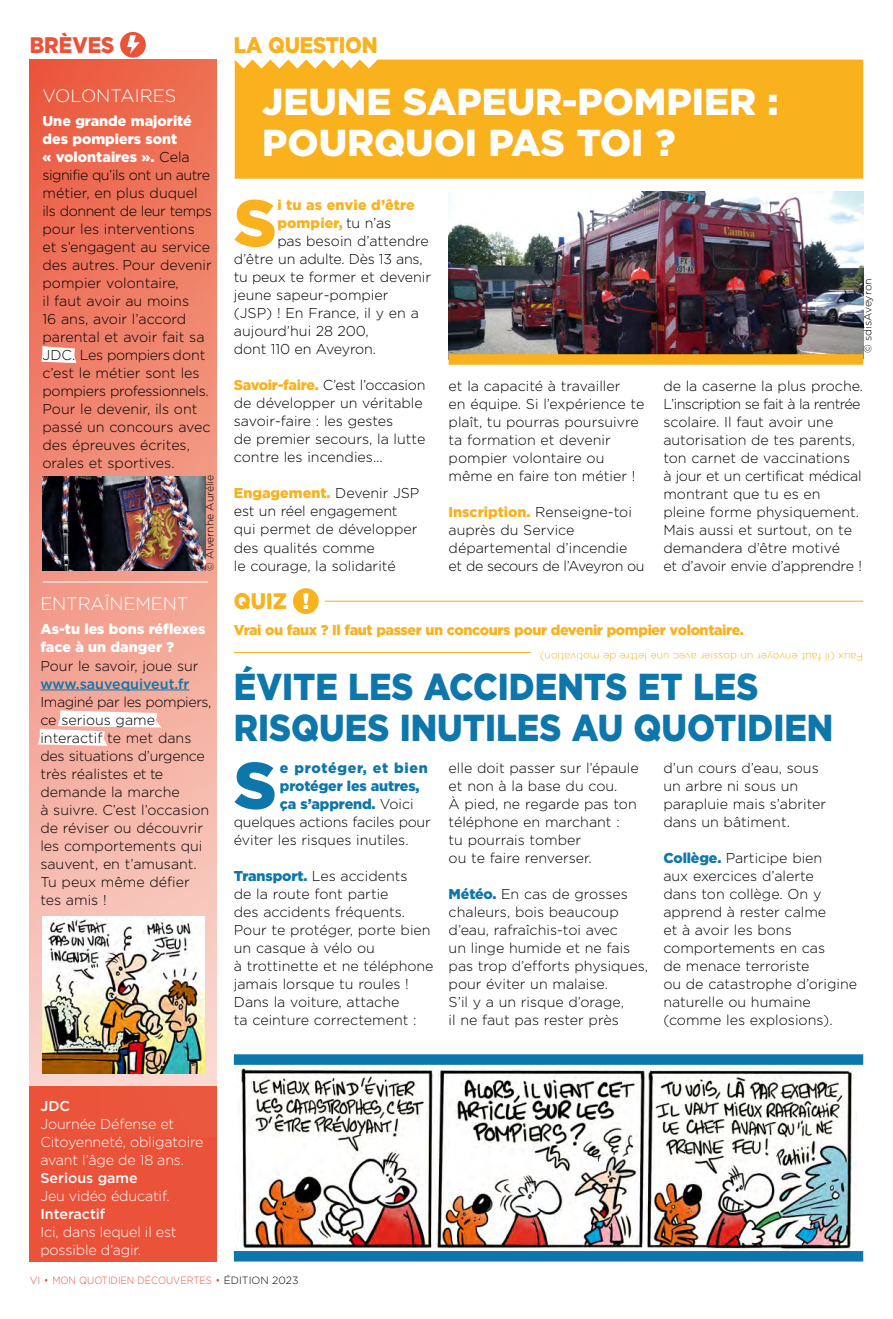
<style>
.page{position:relative;width:893px;height:1319px;background:#fff}
.page>*{position:absolute;margin:0;border:0;box-sizing:border-box;transform-origin:0 0}
.t1{font:900 65.7px "Gotham";color:#f9b11e}
.t2{font:900 65.7px "Gotham";color:#0d76ab}
.t3{font:900 37.5px/40.5px "Gotham";color:#0d76ab;scale:.9 1}
.t4{font:900 37.5px/40.5px "Gotham";color:#fff}
.t5{font:900 22.5px "Gotham";letter-spacing:-.01em;color:#f9b11e;scale:.9 1}
.t6{font:900 22.5px "Gotham";color:#ea5339;scale:.9 1}
.t7{font:300 18px "Gotham";letter-spacing:-.01em;color:#fff}
.t8{font:300 14.25px/18px "Gotham";color:#000}
.t9{font:300 14.25px/18px "Gotham";letter-spacing:-.01em;color:#fff}
.t10{font:900 14.25px "Gotham";letter-spacing:-.025em;color:#f9b11e}
.t11{font:300 14.25px "Gotham";letter-spacing:-.02em;color:#000}
.t12{font:900 14.25px "Gotham";letter-spacing:-.01em;color:#0d76ab}
.t13{font:900 14.25px/18px "Gotham";color:#fff}
.t14{font:900 14.25px "Gotham";letter-spacing:.01em;color:#f9b11e}
.t15{font:500 14.25px "Gotham";color:#fff}
.t16{font:500 14.25px "Gotham";color:#0d76ab}
.t17{font:900 14.25px "Gotham";letter-spacing:.05em;color:#0d76ab}
.t18{font:300 10.5px "Gotham";color:#f9b11e}
.t19{font:300 10.5px "Gotham";color:#ea5339}
.t20{font:300 10.5px "Gotham";letter-spacing:-.01em;color:#000}
.s1{font-weight:900;color:#fff}
.s2{font-weight:300;color:#000}
.s3{font-weight:900;color:#f9b11e}
.s4{font-weight:900;color:#0d76ab}
.s5{color:#000}
</style>
<div class="page">
<div style="left:30px;top:1086px;width:187px;height:175px;background:#ea5339"></div>
<div style="left:235px;top:60px;width:628px;height:119px;background:#f9b11e"></div>
<svg style="left:30px;top:60px;width:187px;height:1026px;background:#f19480"></svg>
<hr style="left:325px;top:600px;width:538px;height:1px;background:#f9b11e">
<hr style="left:234px;top:651px;width:297px;height:2px;background:#f9b11e">
<div style="left:293px;top:588px;width:26px;height:26px;background:#f9b11e;border-radius:50%"></div>
<svg style="left:303px;top:593px;width:5px;height:16px"></svg>
<div style="left:120px;top:32px;width:26px;height:26px;background:#ea5339;border-radius:50%"></div>
<img style="left:43px;top:476px;width:162px;height:95px">
<img style="left:43px;top:916px;width:161px;height:157px">
<img style="left:449px;top:191px;width:414px;height:163px">
<div style="left:449px;top:354px;width:414px;height:10px;background:#f9b11e"></div>
<img style="left:235px;top:1064px;width:621px;height:185px">
<div style="left:234px;top:1250px;width:629px;height:11px;background:#0d76ab"></div>
<div style="left:234px;top:1054px;width:629px;height:10px;background:#0d76ab"></div>
<svg style="left:41px;top:346px;width:35px;height:17px"></svg>
<svg style="left:38px;top:710px;width:124px;height:35px"></svg>
<hr style="left:43px;top:581px;width:165px;height:1px;background:#fff">
<svg style="left:127px;top:35px;width:13px;height:19px"></svg>
<hr style="left:40px;top:689px;width:149px;height:1px;background:#0d76ab">
<h3 class="t6" style="left:30px;top:30px;width:96px">BRÈVES</h3>
<p class="t7" style="left:43px;top:84px;width:135px">VOLONTAIRES</p>
<p class="t8" style="left:43px;top:112px;width:171px"><span class="s1">Une grande majorité des pompiers sont<br>« volontaires ».</span> Cela signifie qu’ils ont un autre métier, en plus duquel ils donnent de leur temps pour les interventions et s’engagent au service des autres. Pour devenir pompier volontaire,<br>il faut avoir au moins<br>16 ans, avoir l’accord parental et avoir fait sa<br>JDC. Les pompiers dont c’est le métier sont les pompiers professionnels.<br>Pour le devenir, ils ont passé un concours avec des épreuves écrites, orales et sportives.</p>
<p class="t20" style="left:203px;top:571px;width:97px;rotate:-90deg">© Alvernhe Aurélie</p>
<p class="t7" style="left:40px;top:592px;width:149px">ENTRAÎNEMENT</p>
<p class="t13" style="left:40px;top:620px;width:166px">As-tu les bons réflexes face à un danger ?</p>
<p class="t8" style="left:40px;top:656px;width:160px">Pour le savoir, joue sur</p>
<p class="t16" style="left:40px;top:674px;width:151px">www.sauvequiveut.fr</p>
<p class="t8" style="left:40px;top:692px;width:173px">Imaginé par les pompiers, ce serious game interactif te met dans des situations d’urgence très réalistes et te demande la marche<br>à suivre. C’est l’occasion de réviser ou découvrir les comportements qui sauvent, en t’amusant.<br>Tu peux même défier tes amis !</p>
<h3 class="t5" style="left:234px;top:29px;width:161px">LA QUESTION</h3>
<h2 class="t4" style="left:262px;top:81px;width:518px">JEUNE SAPEUR-POMPIER :<br>POURQUOI PAS TOI ?</h2>
<h1 class="t1" style="left:234px;top:178px;width:44px">S</h1>
<p class="t14" style="left:277px;top:195px;width:139px">i tu as envie d’être</p>
<p class="t14" style="left:277px;top:213px;width:115px">pompier, <span class="s2">tu n’as</span></p>
<p class="t8" style="left:277px;top:232px;width:153px">pas besoin d’attendre</p>
<p class="t11" style="left:234px;top:250px;width:190px">d’être un adulte. Dès 13 ans,</p>
<p class="t8" style="left:234px;top:268px;width:199px">tu peux te former et devenir</p>
<p class="t8" style="left:234px;top:286px;width:156px">jeune sapeur-pompier</p>
<p class="t8" style="left:234px;top:304px;width:186px">(JSP) ! En France, il y en a</p>
<p class="t8" style="left:234px;top:322px;width:136px">aujourd’hui 28 200,</p>
<p class="t8" style="left:234px;top:340px;width:144px">dont 110 en Aveyron.</p>
<p class="t8" style="left:234px;top:376px;width:193px"><span class="s3">Savoir-faire.</span> C’est l’occasion de développer un véritable savoir-faire : les gestes<br>de premier secours, la lutte contre les incendies...</p>
<p class="t8" style="left:234px;top:484px;width:187px"><span class="s3">Engagement.</span> Devenir JSP est un réel engagement qui permet de développer des qualités comme<br>le courage, la solidarité</p>
<h3 class="t5" style="left:234px;top:586px;width:60px">QUIZ</h3>
<p class="t8" style="left:449px;top:377px;width:197px">et la capacité à travailler<br>en équipe. Si l’expérience te plaît, tu pourras poursuivre ta formation et devenir pompier volontaire ou même en faire ton métier !</p>
<p class="t8" style="left:449px;top:503px;width:198px"><span class="s3">Inscription.</span> Renseigne-toi auprès du Service départemental d’incendie<br>et de secours de l’Aveyron ou</p>
<p class="t20" style="left:861px;top:353px;width:76px;rotate:-90deg">© sdisAveyron</p>
<p class="t8" style="left:663px;top:376px;width:201px">de la caserne la plus proche.<br>L’inscription se fait à la rentrée scolaire. Il faut avoir une autorisation de tes parents, ton carnet de vaccinations<br>à jour et un certificat médical montrant que tu es en pleine forme physiquement.<br>Mais aussi et surtout, on te demandera d’être motivé<br>et d’avoir envie d’apprendre !</p>
<p class="t10" style="left:234px;top:620px;width:512px">Vrai ou faux ? Il faut passer un concours pour devenir pompier volontaire.</p>
<p class="t18" style="left:863px;top:663px;width:327px;rotate:-180deg">Faux (il faut envoyer un dossier avec une lettre de motivation).</p>
<h2 class="t3" style="left:234px;top:666px;width:668px">ÉVITE LES ACCIDENTS ET LES<br>RISQUES INUTILES AU QUOTIDIEN</h2>
<p class="t8" style="left:449px;top:758px;width:192px">elle doit passer sur l’épaule et non à la base du cou.<br>À pied, ne regarde pas ton téléphone en marchant :<br>tu pourrais tomber<br>ou te faire renverser.</p>
<p class="t8" style="left:449px;top:884px;width:201px"><span class="s4">Météo.</span> En cas de grosses chaleurs, bois beaucoup d’eau, rafraîchis-toi avec<br>un linge humide et ne fais pas trop d’efforts physiques, pour éviter un malaise.<br>S’il y a un risque d’orage,<br>il ne faut pas rester près</p>
<h1 class="t2" style="left:234px;top:740px;width:44px">S</h1>
<p class="t17" style="left:280px;top:757px;width:149px">e protéger, et bien</p>
<p class="t8" style="left:663px;top:758px;width:164px">d’un cours d’eau, sous un arbre ni sous un parapluie mais s’abriter dans un bâtiment.</p>
<p class="t8" style="left:663px;top:848px;width:195px"><span class="s4">Collège.</span> Participe bien<br>aux exercices d’alerte<br>dans ton collège. On y apprend à rester calme<br>et à avoir les bons comportements en cas<br>de menace terroriste<br>ou de catastrophe d’origine naturelle ou humaine (comme les explosions).</p>
<p class="t12" style="left:280px;top:775px;width:141px">protéger les autres,</p>
<p class="t12" style="left:280px;top:793px;width:135px">ça s’apprend. <span class="s2">Voici</span></p>
<p class="t11" style="left:234px;top:812px;width:198px">quelques actions faciles pour</p>
<p class="t8" style="left:234px;top:830px;width:176px">éviter les risques inutiles.</p>
<p class="t8" style="left:234px;top:866px;width:201px"><span class="s4">Transport.</span> Les accidents<br>de la route font partie<br>des accidents fréquents.<br>Pour te protéger, porte bien un casque à vélo ou<br>à trottinette et ne téléphone jamais lorsque tu roules !<br>Dans la voiture, attache<br>ta ceinture correctement :</p>
<p class="t15" style="left:40px;top:1096px;width:31px">JDC</p>
<p class="t9" style="left:40px;top:1114px;width:165px">Journée Défense et<br>Citoyenneté, obligatoire avant l’âge de 18 ans.</p>
<p class="t15" style="left:40px;top:1168px;width:99px">Serious game</p>
<p class="t9" style="left:40px;top:1186px;width:131px">Jeu vidéo éducatif.</p>
<p class="t15" style="left:40px;top:1204px;width:66px">Interactif</p>
<p class="t9" style="left:40px;top:1222px;width:138px">Ici, dans lequel il est possible d’agir.</p>
<p class="t19" style="left:30px;top:1272px;width:270px">VI • MON QUOTIDIEN DÉCOUVERTES • <span class="s5">ÉDITION 2023</span></p>
</div>
